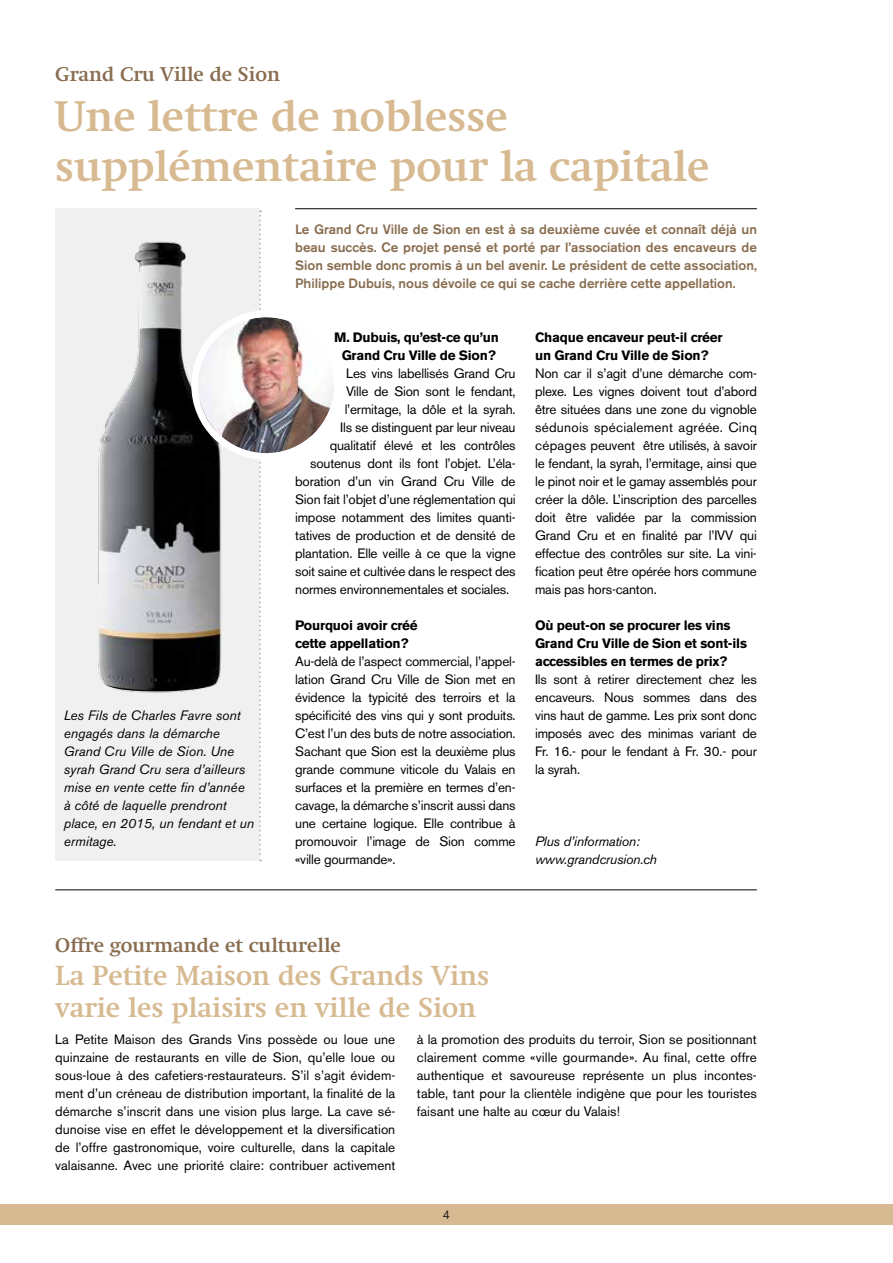
<style>
.page{position:relative;width:893px;height:1263px;background:#fff}
.page>*{position:absolute;margin:0;border:0;box-sizing:border-box;transform-origin:0 0}
.t1{font:700 42px/50.4px "Swift";color:#d7ba91}
.t2{font:700 27px/32.4px "Swift";color:#d7ba91}
.t3{font:700 19.5px "Swift";color:#886d50}
.t4{font:13.5px/18px "Akzidenz Grotesk BE";letter-spacing:-.015em;color:#000;text-align:justify}
.t5{font:500 13.5px/18px "Akzidenz Grotesk BE";color:#886d50;text-align:justify}
.t6{font:italic 13.5px/18px "Akzidenz Grotesk BE";color:#000}
.t7{font:700 13.5px/18px "Akzidenz Grotesk BE";letter-spacing:-.015em;color:#000}
.t8{font:300 12px "Univers";color:#000}
</style>
<div class="page">
<div style="left:55px;top:208px;width:204px;height:653px;background:#f0f0f1"></div>
<img style="left:98px;top:241px;width:126px;height:452px">
<svg style="left:259px;top:210px;width:2px;height:651px"></svg>
<hr style="left:295px;top:208px;width:462px;height:1px;background:#000">
<hr style="left:55px;top:889px;width:702px;height:1px;background:#000">
<img style="left:198px;top:317px;width:136px;height:136px;border-radius:68px">
<div style="left:191px;top:310px;width:150px;height:150px;border:7px solid #fff;border-radius:50%"></div>
<div style="left:0;top:1204px;width:893px;height:20px;background:#d7ba91"></div>
<h3 class="t3" style="left:55px;top:62px;width:226px">Grand Cru Ville de Sion</h3>
<h1 class="t1" style="left:55px;top:91px;width:656px">Une lettre de noblesse supplémentaire pour la capitale</h1>
<p class="t6" style="left:64px;top:706px;width:192px">Les Fils de Charles Favre sont engagés dans la démarche<br>Grand Cru Ville de Sion. Une syrah Grand Cru sera d’ailleurs mise en vente cette fin d’année à côté de laquelle prendront place, en 2015, un fendant et un ermitage.</p>
<p class="t5" style="left:295px;top:220px;width:463px">Le Grand Cru Ville de Sion en est à sa deuxième cuvée et connaît déjà un beau succès. Ce projet pensé et porté par l’association des encaveurs de Sion semble donc promis à un bel avenir. Le président de cette association, Philippe Dubuis, nous dévoile ce qui se cache derrière cette appellation.</p>
<p class="t7" style="left:334px;top:328px;width:166px;text-align:center">M. Dubuis, qu’est-ce qu’un<br>Grand Cru Ville de Sion?</p>
<p class="t4" style="left:346px;top:364px;width:171px">Les vins labellisés Grand Cru</p>
<p class="t4" style="left:346px;top:382px;width:171px">Ville de Sion sont le fendant,</p>
<p class="t4" style="left:345px;top:400px;width:172px">l’ermitage, la dôle et la syrah.</p>
<p class="t4" style="left:340px;top:418px;width:177px">Ils se distinguent par leur niveau</p>
<p class="t4" style="left:330px;top:436px;width:188px">qualitatif élevé et les contrôles</p>
<p class="t4" style="left:310px;top:454px;width:207px">soutenus dont ils font l’objet. L’éla-</p>
<p class="t4" style="left:295px;top:472px;width:222px">boration d’un vin Grand Cru Ville de</p>
<p class="t4" style="left:295px;top:490px;width:222px">Sion fait l’objet d’une réglementation qui</p>
<p class="t4" style="left:295px;top:508px;width:222px">impose notamment des limites quanti-</p>
<p class="t4" style="left:295px;top:526px;width:222px">tatives de production et de densité de</p>
<p class="t4" style="left:295px;top:544px;width:222px">plantation. Elle veille à ce que la vigne</p>
<p class="t4" style="left:295px;top:562px;width:222px">soit saine et cultivée dans le respect des</p>
<p class="t4" style="left:295px;top:580px;width:216px">normes environnementales et sociales.</p>
<p class="t7" style="left:295px;top:616px;width:124px">Pourquoi avoir créé cette appellation?</p>
<p class="t4" style="left:295px;top:652px;width:222px">Au-delà de l’aspect commercial, l’appel&shy;lation Grand Cru Ville de Sion met en évidence la typicité des terroirs et la spécificité des vins qui y sont produits.<br>C’est l’un des buts de notre association.<br>Sachant que Sion est la deuxième plus grande commune viticole du Valais en surfaces et la première en termes d’en&shy;cavage, la démarche s’inscrit aussi dans une certaine logique. Elle contribue à promouvoir l’image de Sion comme «ville gourmande».</p>
<p class="t7" style="left:535px;top:328px;width:189px">Chaque encaveur peut-il créer un Grand Cru Ville de Sion?</p>
<p class="t4" style="left:535px;top:364px;width:223px">Non car il s’agit d’une démarche com&shy;plexe. Les vignes doivent tout d’abord être situées dans une zone du vignoble sédunois spécialement agréée. Cinq cépages peuvent être utilisés, à savoir le fendant, la syrah, l’ermitage, ainsi que le pinot noir et le gamay assemblés pour créer la dôle. L’inscription des parcelles doit être validée par la commission Grand Cru et en finalité par l’IVV qui effectue des contrôles sur site. La vini&shy;fication peut être opérée hors commune mais pas hors-canton.</p>
<p class="t7" style="left:535px;top:616px;width:213px">Où peut-on se procurer les vins<br>Grand Cru Ville de Sion et sont-ils accessibles en termes de prix?</p>
<p class="t4" style="left:535px;top:670px;width:223px">Ils sont à retirer directement chez les encaveurs. Nous sommes dans des vins haut de gamme. Les prix sont donc imposés avec des minimas variant de Fr. 16.- pour le fendant à Fr. 30.- pour la syrah.</p>
<p class="t6" style="left:535px;top:832px;width:123px">Plus d’information: www.grandcrusion.ch</p>
<h3 class="t3" style="left:55px;top:934px;width:287px">Offre gourmande et culturelle</h3>
<h2 class="t2" style="left:55px;top:959px;width:435px">La Petite Maison des Grands Vins varie les plaisirs en ville de Sion</h2>
<p class="t4" style="left:55px;top:1030px;width:342px">La Petite Maison des Grands Vins possède ou loue une quinzaine de restaurants en ville de Sion, qu’elle loue ou sous-loue à des cafetiers-restaurateurs. S’il s’agit évidem&shy;ment d’un créneau de distribution important, la finalité de la démarche s’inscrit dans une vision plus large. La cave sé&shy;dunoise vise en effet le développement et la diversification de l’offre gastronomique, voire culturelle, dans la capitale valaisanne. Avec une priorité claire: contribuer activement</p>
<p class="t4" style="left:417px;top:1030px;width:342px">à la promotion des produits du terroir, Sion se positionnant clairement comme «ville gourmande». Au final, cette offre authentique et savoureuse représente un plus incontes&shy;table, tant pour la clientèle indigène que pour les touristes faisant une halte au cœur du Valais!</p>
<p class="t8" style="left:443px;top:1207px;width:8px">4</p>
</div>
